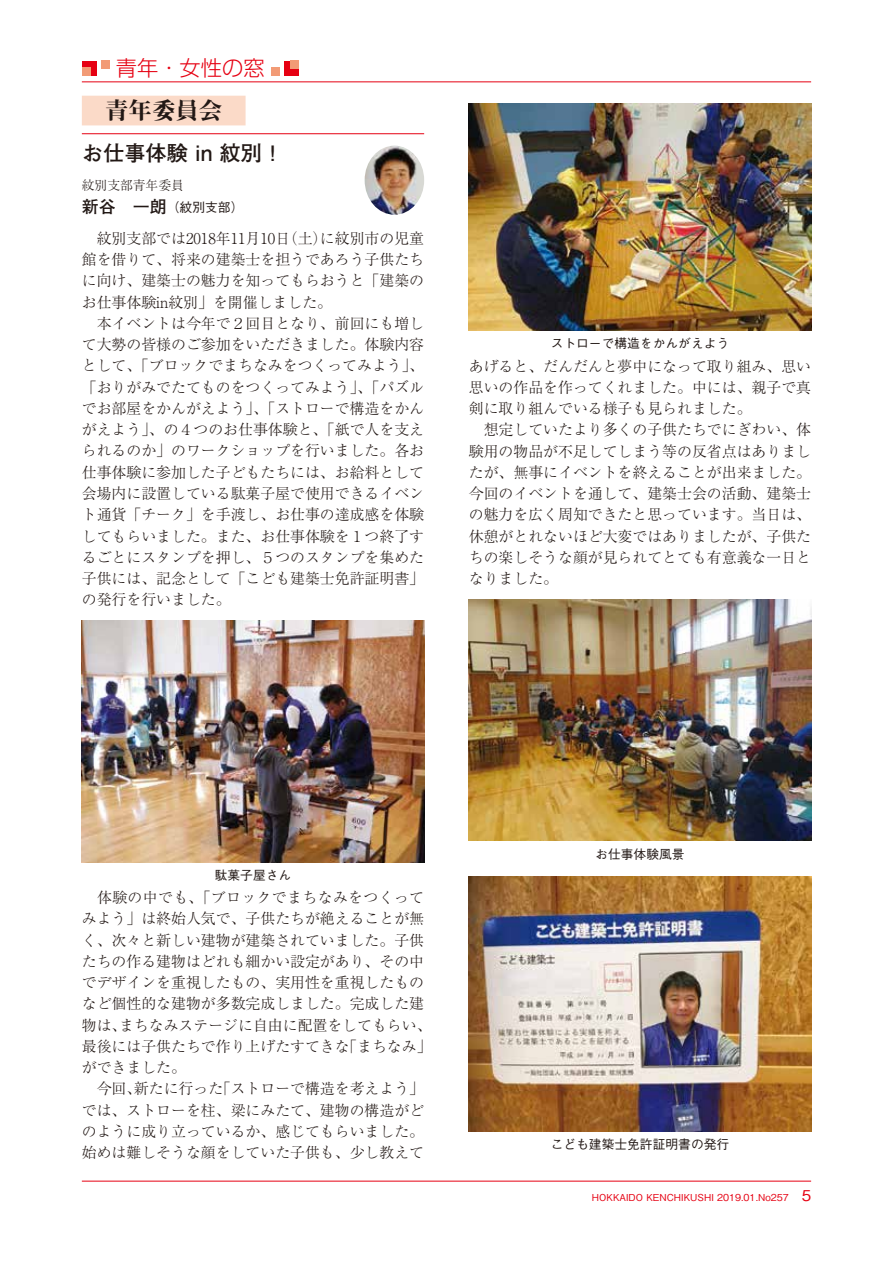
<style>
.page{position:relative;width:893px;height:1263px;background:#fff}
.page>*{position:absolute;margin:0;border:0;box-sizing:border-box;transform-origin:0 0}
.t1{font:23.4px "Midashi Min Pro MA31";color:#221815}
.t2{font:700 21.3px "Futo Go B101 Pro";color:#221815}
.t3{font:300 21.3px "Shin Go Pro";color:#e60012}
.t4{font:300 14.85px/21.3px "Ryumin Pro";color:#221815}
.t5{font:500 12.75px "Gothic BBB Pro";color:#221815}
.t6{font:300 12.75px "Ryumin Pro";color:#221815}
.t7{font:500 9.6px "Gothic BBB Pro";color:#e60012}
.s1{font-family:"Futo Go B101 Pro";font-weight:700;font-size:16.95px}
.s2{font-size:14.85px}
</style>
<div class="page">
<hr style="left:82px;top:82px;width:729px;height:1px;background:#e60012">
<hr style="left:82px;top:1181px;width:729px;height:1px;background:#e60012">
<div style="left:82px;top:61px;width:15px;height:14px;background:#e60012"></div>
<div style="left:82px;top:67px;width:8px;height:8px;background:#f29b76"></div>
<div style="left:101px;top:61px;width:8px;height:8px;background:#f29b76"></div>
<div style="left:284px;top:61px;width:15px;height:14px;background:#e60012"></div>
<div style="left:290px;top:61px;width:9px;height:8px;background:#f29b76"></div>
<div style="left:271px;top:67px;width:9px;height:8px;background:#f29b76"></div>
<img style="left:82px;top:621px;width:342px;height:241px">
<img style="left:469px;top:103px;width:342px;height:228px">
<img style="left:469px;top:600px;width:342px;height:241px">
<img style="left:469px;top:876px;width:342px;height:255px">
<div style="left:82px;top:96px;width:164px;height:29px;background:#fbdac8"></div>
<hr style="left:82px;top:133px;width:342px;height:1px;background:#e60012">
<img style="left:365px;top:146px;width:59px;height:69px">
<h2 class="t3" style="left:116px;top:51px;width:150px">青年・女性の窓</h2>
<h1 class="t1" style="left:82px;top:93px;width:165px">　青年委員会　</h1>
<h2 class="t2" style="left:82px;top:136px;width:203px">お仕事体験 in 紋別！</h2>
<p class="t6" style="left:82px;top:175px;width:104px">紋別支部青年委員</p>
<p class="t5" style="left:82px;top:197px;width:163px"><span class="s1">新谷　一朗</span>（紋別支部）</p>
<p class="t4" style="left:82px;top:226px;width:344px">　紋別支部では2018年11月10日（土）に紋別市の児童館を借りて、将来の建築士を担うであろう子供たちに向け、建築士の魅力を知ってもらおうと「建築のお仕事体験in紋別」を開催しました。<br>　本イベントは今年で２回目となり、前回にも増して大勢の皆様のご参加をいただきました。体験内容として、「ブロックでまちなみをつくってみよう」、「おりがみでたてものをつくってみよう」、「パズルでお部屋をかんがえよう」、「ストローで構造をかんがえよう」、の４つのお仕事体験と、「紙で人を支えられるのか」のワークショップを行いました。各お仕事体験に参加した子どもたちには、お給料として会場内に設置している駄菓子屋で使用できるイベント通貨「チーク」を手渡し、お仕事の達成感を体験してもらいました。また、お仕事体験を１つ終了するごとにスタンプを押し、５つのスタンプを集めた子供には、記念として「こども建築士免許証明書」の発行を行いました。</p>
<p class="t5" style="left:551px;top:333px;width:180px">ストローで構造をかんがえよう</p>
<p class="t4" style="left:469px;top:354px;width:344px">あげると、だんだんと夢中になって取り組み、思い思いの作品を作ってくれました。中には、親子で真剣に取り組んでいる様子も見られました。<br>　想定していたより多くの子供たちでにぎわい、体験用の物品が不足してしまう等の反省点はありましたが、無事にイベントを終えることが出来ました。今回のイベントを通して、建築士会の活動、建築士の魅力を広く周知できたと思っています。当日は、休憩がとれないほど大変ではありましたが、子供たちの楽しそうな顔が見られてとても有意義な一日となりました。</p>
<p class="t5" style="left:215px;top:865px;width:78px">駄菓子屋さん</p>
<p class="t4" style="left:82px;top:886px;width:351px">　体験の中でも、「ブロックでまちなみをつくってみよう」は終始人気で、子供たちが絶えることが無く、次々と新しい建物が建築されていました。子供たちの作る建物はどれも細かい設定があり、その中でデザインを重視したもの、実用性を重視したものなど個性的な建物が多数完成しました。完成した建物は、まちなみステージに自由に配置をしてもらい、最後には子供たちで作り上げたすてきな「まちなみ」ができました。<br>　今回、新たに行った「ストローで構造を考えよう」では、ストローを柱、梁にみたて、建物の構造がどのように成り立っているか、感じてもらいました。始めは難しそうな顔をしていた子供も、少し教えて</p>
<p class="t5" style="left:595px;top:843px;width:91px">お仕事体験風景</p>
<p class="t5" style="left:551px;top:1134px;width:180px">こども建築士免許証明書の発行</p>
<p class="t7" style="left:592px;top:1190px;width:221px">HOKKAIDO KENCHIKUSHI 2019.01.No257 <span class="s2">5</span></p>
</div>
